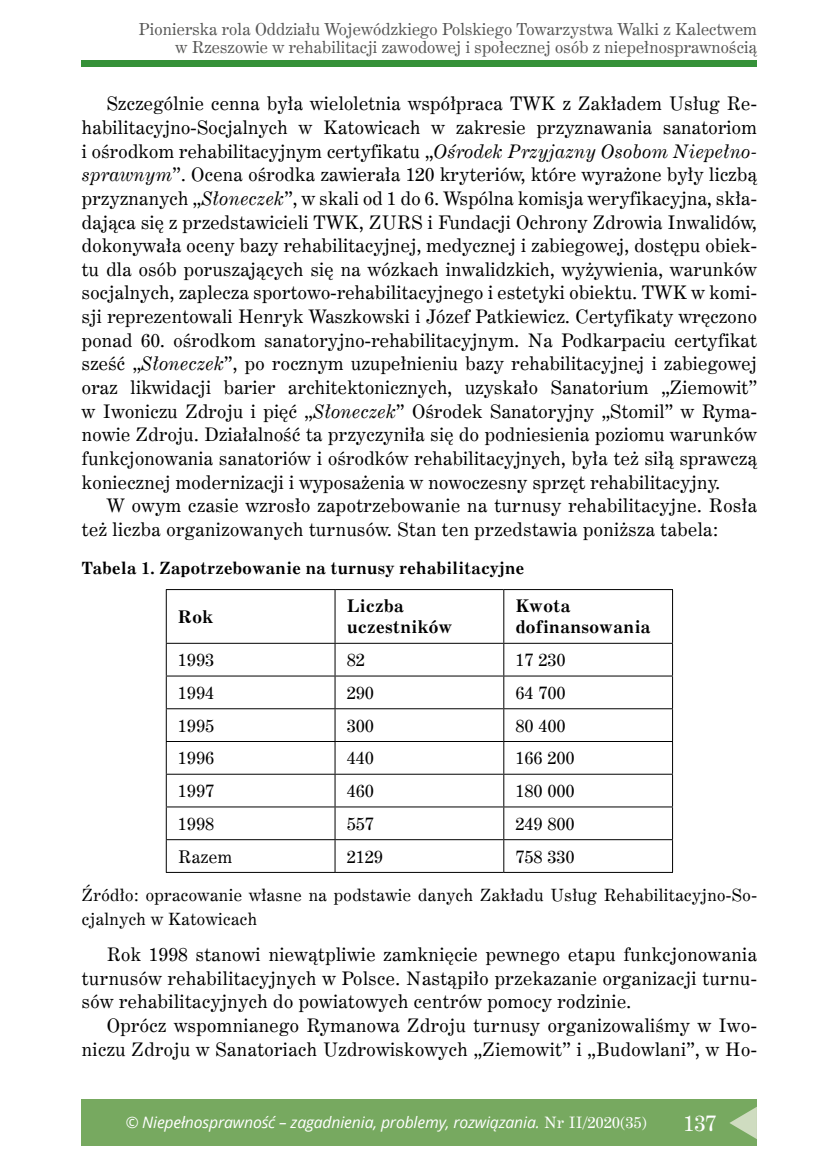
<style>
.page{position:relative;width:819px;height:1166px;background:#fff}
.page>*{position:absolute;margin:0;border:0;box-sizing:border-box;transform-origin:0 0}
.t1{font:21.88px "Century Expd EU Normal";color:#fff}
.t2{font:18.72px/23.6px "Century Expd EU Normal";letter-spacing:.025em;color:#000;text-align:justify}
.t3{font:17.5px "Century Expd EU Normal";letter-spacing:.025em;color:#000}
.t4{font:17.5px/21px "Century Expd EU Bold";letter-spacing:.025em;color:#000}
.t5{font:16.97px/23.6px "Century Expd EU Normal";letter-spacing:.025em;color:#000}
.t6{font:16.97px "Century Expd EU Bold";letter-spacing:.025em;color:#000}
.t7{font:16.62px/17.5px "Century Expd EU Normal";letter-spacing:.01em;color:#575756;text-align:right}
.t8{font:italic 15.75px "Open Sans";letter-spacing:-.01em;color:#fff}
.s1{font-family:"Century Expd EU Italic"}
.s2{font-family:"Century Expd EU Normal";font-style:normal}
</style>
<div class="page">
<div style="left:82px;top:1099px;width:674px;height:47px;background:#77a960"></div>
<div style="left:82px;top:60px;width:674px;height:7px;background:#359138"></div>
<svg style="left:729px;top:1107px;width:27px;height:32px"></svg>
<hr style="left:166px;top:589px;width:169px;height:1px;background:#000">
<hr style="left:166px;top:590px;width:1px;height:53px;background:#000">
<hr style="left:335px;top:589px;width:169px;height:1px;background:#000">
<hr style="left:334px;top:590px;width:1px;height:53px;background:#000">
<hr style="left:504px;top:589px;width:169px;height:1px;background:#000">
<hr style="left:503px;top:590px;width:1px;height:53px;background:#000">
<hr style="left:672px;top:590px;width:1px;height:53px;background:#000">
<hr style="left:166px;top:643px;width:169px;height:1px;background:#000">
<hr style="left:166px;top:644px;width:1px;height:31px;background:#000">
<hr style="left:335px;top:643px;width:169px;height:1px;background:#000">
<hr style="left:334px;top:644px;width:1px;height:31px;background:#000">
<hr style="left:504px;top:643px;width:169px;height:1px;background:#000">
<hr style="left:503px;top:644px;width:1px;height:31px;background:#000">
<hr style="left:672px;top:644px;width:1px;height:31px;background:#000">
<hr style="left:166px;top:675px;width:169px;height:1px;background:#000">
<hr style="left:166px;top:676px;width:1px;height:32px;background:#000">
<hr style="left:335px;top:675px;width:169px;height:1px;background:#000">
<hr style="left:334px;top:676px;width:1px;height:32px;background:#000">
<hr style="left:504px;top:675px;width:169px;height:1px;background:#000">
<hr style="left:503px;top:676px;width:1px;height:32px;background:#000">
<hr style="left:672px;top:676px;width:1px;height:32px;background:#000">
<hr style="left:166px;top:708px;width:169px;height:1px;background:#000">
<hr style="left:166px;top:709px;width:1px;height:32px;background:#000">
<hr style="left:335px;top:708px;width:169px;height:1px;background:#000">
<hr style="left:334px;top:709px;width:1px;height:32px;background:#000">
<hr style="left:504px;top:708px;width:169px;height:1px;background:#000">
<hr style="left:503px;top:709px;width:1px;height:32px;background:#000">
<hr style="left:672px;top:709px;width:1px;height:32px;background:#000">
<hr style="left:166px;top:741px;width:169px;height:1px;background:#000">
<hr style="left:166px;top:742px;width:1px;height:32px;background:#000">
<hr style="left:335px;top:741px;width:169px;height:1px;background:#000">
<hr style="left:334px;top:742px;width:1px;height:32px;background:#000">
<hr style="left:504px;top:741px;width:169px;height:1px;background:#000">
<hr style="left:503px;top:742px;width:1px;height:32px;background:#000">
<hr style="left:672px;top:742px;width:1px;height:32px;background:#000">
<hr style="left:166px;top:774px;width:169px;height:1px;background:#000">
<hr style="left:166px;top:774px;width:1px;height:32px;background:#000">
<hr style="left:335px;top:774px;width:169px;height:1px;background:#000">
<hr style="left:334px;top:774px;width:1px;height:32px;background:#000">
<hr style="left:504px;top:774px;width:169px;height:1px;background:#000">
<hr style="left:503px;top:774px;width:1px;height:32px;background:#000">
<hr style="left:672px;top:774px;width:1px;height:32px;background:#000">
<hr style="left:166px;top:806px;width:169px;height:1px;background:#000">
<hr style="left:166px;top:807px;width:1px;height:32px;background:#000">
<hr style="left:335px;top:806px;width:169px;height:1px;background:#000">
<hr style="left:334px;top:807px;width:1px;height:32px;background:#000">
<hr style="left:504px;top:806px;width:169px;height:1px;background:#000">
<hr style="left:503px;top:807px;width:1px;height:32px;background:#000">
<hr style="left:672px;top:807px;width:1px;height:32px;background:#000">
<hr style="left:166px;top:839px;width:169px;height:1px;background:#000">
<hr style="left:166px;top:840px;width:1px;height:32px;background:#000">
<hr style="left:335px;top:839px;width:169px;height:1px;background:#000">
<hr style="left:334px;top:840px;width:1px;height:32px;background:#000">
<hr style="left:504px;top:839px;width:169px;height:1px;background:#000">
<hr style="left:503px;top:840px;width:1px;height:32px;background:#000">
<hr style="left:672px;top:840px;width:1px;height:32px;background:#000">
<hr style="left:166px;top:872px;width:169px;height:1px;background:#000">
<hr style="left:335px;top:872px;width:169px;height:1px;background:#000">
<hr style="left:504px;top:872px;width:169px;height:1px;background:#000">
<p class="t7" style="left:139px;top:21px;width:619px">Pionierska rola Oddziału Wojewódzkiego Polskiego Towarzystwa Walki z Kalectwem w Rzeszowie w rehabilitacji zawodowej i społecznej osób z niepełnosprawnością</p>
<p class="t2" style="left:82px;top:93px;width:676px;text-indent:25px">Szczególnie cenna była wieloletnia współpraca TWK z Zakładem Usług Re&shy;habilitacyjno-Socjalnych w Katowicach w zakresie przyznawania sanatoriom i ośrodkom rehabilitacyjnym certyfikatu „<span class="s1">Ośrodek Przyjazny Osobom Niepełno&shy;sprawnym</span>”. Ocena ośrodka zawierała 120 kryteriów, które wyrażone były liczbą przyznanych „<span class="s1">Słoneczek</span>”, w skali od 1 do 6. Wspólna komisja weryfikacyjna, skła&shy;dająca się z przedstawicieli TWK, ZURS i Fundacji Ochrony Zdrowia Inwalidów, dokonywała oceny bazy rehabilitacyjnej, medycznej i zabiegowej, dostępu obiek&shy;tu dla osób poruszających się na wózkach inwalidzkich, wyżywienia, warunków socjalnych, zaplecza sportowo-rehabilitacyjnego i estetyki obiektu. TWK w komi&shy;sji reprezentowali Henryk Waszkowski i Józef Patkiewicz. Certyfikaty wręczono ponad 60. ośrodkom sanatoryjno-rehabilitacyjnym. Na Podkarpaciu certyfikat sześć „<span class="s1">Słoneczek</span>”, po rocznym uzupełnieniu bazy rehabilitacyjnej i zabiegowej oraz likwidacji barier architektonicznych, uzyskało Sanatorium „Ziemowit” w Iwoniczu Zdroju i pięć „<span class="s1">Słoneczek</span>” Ośrodek Sanatoryjny „Stomil” w Ryma&shy;nowie Zdroju. Działalność ta przyczyniła się do podniesienia poziomu warunków funkcjonowania sanatoriów i ośrodków rehabilitacyjnych, była też siłą sprawczą koniecznej modernizacji i wyposażenia w nowoczesny sprzęt rehabilitacyjny.</p>
<p class="t2" style="left:82px;top:494px;width:676px;text-indent:25px">W owym czasie wzrosło zapotrzebowanie na turnusy rehabilitacyjne. Rosła też liczba organizowanych turnusów. Stan ten przedstawia poniższa tabela:</p>
<p class="t6" style="left:82px;top:557px;width:444px">Tabela 1. Zapotrzebowanie na turnusy rehabilitacyjne</p>
<p class="t4" style="left:178px;top:607px;width:36px">Rok</p>
<p class="t4" style="left:347px;top:596px;width:107px">Liczba uczestników</p>
<p class="t4" style="left:515px;top:596px;width:136px">Kwota dofinansowania</p>
<p class="t3" style="left:178px;top:649px;width:37px">1993</p>
<p class="t3" style="left:347px;top:649px;width:19px">82</p>
<p class="t3" style="left:515px;top:649px;width:51px">17 230</p>
<p class="t3" style="left:178px;top:681px;width:37px">1994</p>
<p class="t3" style="left:347px;top:681px;width:28px">290</p>
<p class="t3" style="left:515px;top:681px;width:51px">64 700</p>
<p class="t3" style="left:178px;top:714px;width:37px">1995</p>
<p class="t3" style="left:347px;top:714px;width:28px">300</p>
<p class="t3" style="left:515px;top:714px;width:51px">80 400</p>
<p class="t3" style="left:178px;top:747px;width:37px">1996</p>
<p class="t3" style="left:347px;top:747px;width:28px">440</p>
<p class="t3" style="left:515px;top:747px;width:60px">166 200</p>
<p class="t3" style="left:178px;top:780px;width:37px">1997</p>
<p class="t3" style="left:347px;top:780px;width:28px">460</p>
<p class="t3" style="left:515px;top:780px;width:60px">180 000</p>
<p class="t3" style="left:178px;top:812px;width:37px">1998</p>
<p class="t3" style="left:347px;top:812px;width:28px">557</p>
<p class="t3" style="left:515px;top:812px;width:60px">249 800</p>
<p class="t3" style="left:178px;top:845px;width:56px">Razem</p>
<p class="t3" style="left:347px;top:845px;width:37px">2129</p>
<p class="t3" style="left:515px;top:845px;width:60px">758 330</p>
<p class="t5" style="left:82px;top:884px;width:676px">Źródło: opracowanie własne na podstawie danych Zakładu Usług Rehabilitacyjno-So&shy;cjalnych w Katowicach</p>
<p class="t2" style="left:82px;top:943px;width:676px;text-indent:25px">Rok 1998 stanowi niewątpliwie zamknięcie pewnego etapu funkcjonowania turnusów rehabilitacyjnych w Polsce. Nastąpiło przekazanie organizacji turnu&shy;sów rehabilitacyjnych do powiatowych centrów pomocy rodzinie.</p>
<p class="t2" style="left:82px;top:1014px;width:676px;text-align:right">Oprócz wspomnianego Rymanowa Zdroju turnusy organizowaliśmy w Iwo&shy;niczu Zdroju w Sanatoriach Uzdrowiskowych „Ziemowit” i „Budowlani”, w Ho-</p>
<p class="t8" style="left:125px;top:1112px;width:523px">© Niepełnosprawność – zagadnienia, problemy, rozwiązania. <span class="s2">Nr II/2020(35)</span></p>
<p class="t1" style="left:683px;top:1109px;width:34px">137</p>
</div>
